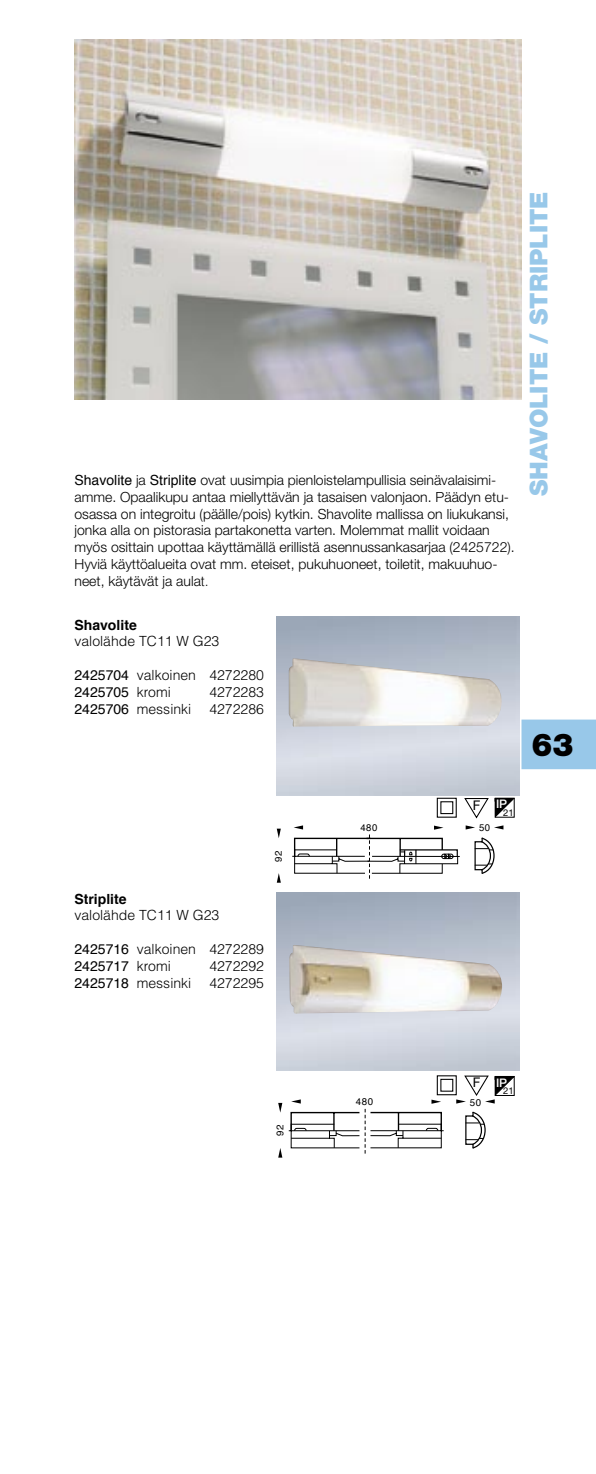
<style>
.page{position:relative;width:596px;height:1474px;background:#fff}
.page>*{position:absolute;margin:0;border:0;box-sizing:border-box;transform-origin:0 0}
.t1{font:900 31.5px "Helvetica Neue";color:#000}
.t2{font:900 24.5px "Helvetica Neue";color:#98c8e9}
.t3{font:300 14px/16.8px "Helvetica Neue";color:#000}
.t4{font:300 14px "Helvetica";color:#000}
.t5{font:14px "Helvetica";color:#000}
.t6{font:700 14px "Helvetica";color:#000}
.t7{font:13.3px "Helvetica Neue";color:#000}
.t8{font:500 11.9px "Helvetica Neue";color:#fff}
.t9{font:9.8px "Helvetica";color:#000}
.t10{font:9.62px "Helvetica";letter-spacing:.05em;color:#000}
.t11{font:9.45px "Helvetica Neue";color:#000}
.s1{font-family:"Helvetica";font-weight:400}
.s2{font-family:"Helvetica"}
.s3{font-weight:400}
.s4{font-weight:300}
</style>
<div class="page">
<div style="left:521px;top:719px;width:74px;height:50px;background:#98c8e9"></div>
<img style="left:288px;top:658px;width:215px;height:70px">
<img style="left:289px;top:944px;width:213px;height:70px">
<svg style="left:464px;top:798px;width:24px;height:20px"></svg>
<svg style="left:436px;top:797px;width:20px;height:20px"></svg>
<svg style="left:494px;top:797px;width:20px;height:20px"></svg>
<svg style="left:276px;top:828px;width:5px;height:10px"></svg>
<svg style="left:277px;top:873px;width:4px;height:9px"></svg>
<svg style="left:292px;top:825px;width:211px;height:54px"></svg>
<svg style="left:278px;top:1102px;width:4px;height:10px"></svg>
<svg style="left:278px;top:1148px;width:4px;height:9px"></svg>
<svg style="left:288px;top:1075px;width:226px;height:79px"></svg>
<img style="left:74px;top:40px;width:447px;height:359px">
<p class="t3" style="left:74px;top:471px;width:441px"><span class="s1">Shavolite</span> ja <span class="s1">Striplite</span> ovat uusimpia pienloistelampullisia seinävalaisimi&shy;amme. Opaalikupu antaa miellyttävän ja tasaisen valonjaon. Päädyn etu&shy;osassa on integroitu (päälle/pois) kytkin. Shavolite mallissa on liukukansi, jonka alla on pistorasia partakonetta varten. Molemmat mallit voidaan myös osittain upottaa käyttämällä erillistä asennussankasarjaa (2425722).<br>Hyviä käyttöalueita ovat mm. eteiset, pukuhuoneet, toiletit, makuuhuo&shy;neet, käytävät ja aula<span class="s2">t.</span></p>
<p class="t6" style="left:74px;top:612px;width:64px">Shavolite</p>
<p class="t4" style="left:74px;top:632px;width:146px">valolähde TC11 W G23</p>
<p class="t4" style="left:74px;top:666px;width:191px"><span class="s3">2425704</span> valkoinen 4272280</p>
<p class="t5" style="left:74px;top:680px;width:98px">2425705 <span class="s4">kromi</span></p>
<p class="t4" style="left:209px;top:683px;width:56px">4272283</p>
<p class="t4" style="left:74px;top:700px;width:118px"><span class="s3">2425706</span> messinki</p>
<p class="t4" style="left:209px;top:700px;width:56px">4272286</p>
<p class="t2" style="left:523px;top:496px;width:306px;rotate:-90deg">SHAVOLITE / STRIPLITE</p>
<p class="t1" style="left:531px;top:725px;width:44px">63</p>
<p class="t10" style="left:270px;top:861px;width:13px;rotate:-90deg">92</p>
<p class="t6" style="left:74px;top:886px;width:54px">Striplite</p>
<p class="t4" style="left:74px;top:906px;width:146px">valolähde TC11 W G23</p>
<p class="t4" style="left:74px;top:940px;width:191px"><span class="s3">2425716</span> valkoinen 4272289</p>
<p class="t5" style="left:74px;top:953px;width:98px">2425717 <span class="s4">kromi</span></p>
<p class="t4" style="left:209px;top:957px;width:56px">4272292</p>
<p class="t4" style="left:74px;top:973px;width:118px"><span class="s3">2425718</span> messinki</p>
<p class="t4" style="left:209px;top:973px;width:56px">4272295</p>
<p class="t7" style="left:472px;top:797px;width:9px">F</p>
<p class="t8" style="left:496px;top:797px;width:12px">IP</p>
<p class="t11" style="left:503px;top:807px;width:12px">21</p>
<p class="t10" style="left:360px;top:819px;width:18px">480</p>
<p class="t10" style="left:479px;top:820px;width:13px">50</p>
<p class="t10" style="left:271px;top:1136px;width:13px;rotate:-90deg">92</p>
<p class="t7" style="left:472px;top:1074px;width:9px">F</p>
<p class="t8" style="left:496px;top:1075px;width:12px">IP</p>
<p class="t11" style="left:503px;top:1085px;width:12px">21</p>
<p class="t9" style="left:356px;top:1093px;width:19px">480</p>
<p class="t9" style="left:469px;top:1093px;width:13px">50</p>
</div>
